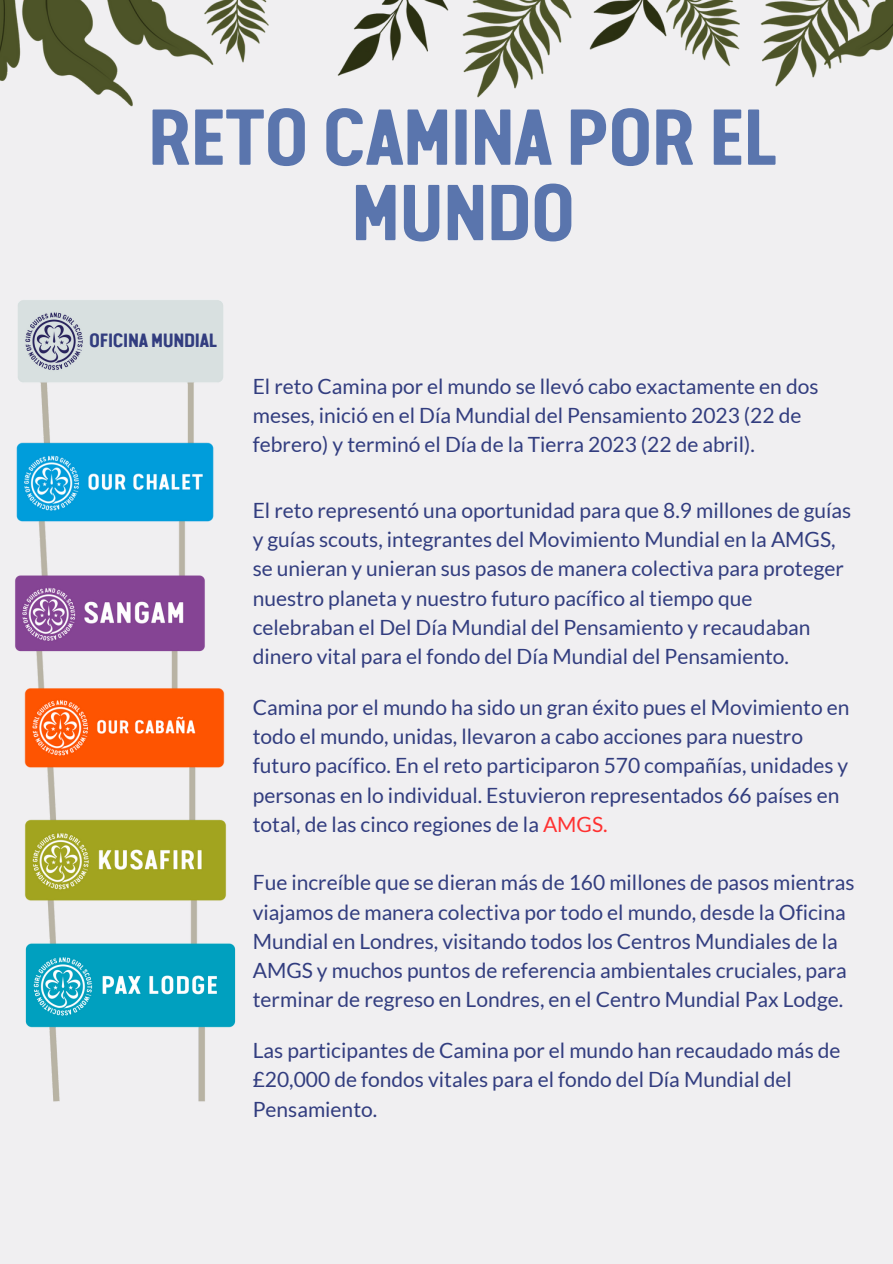
<style>
.page{position:relative;width:893px;height:1264px;background:#fff}
.page>*{position:absolute;margin:0;border:0;box-sizing:border-box;transform-origin:0 0}
.t1{font:700 79.5px/75.3px "Van Condensed W01";letter-spacing:-.055em;color:#5a75ad;text-align:center}
.t2{font:21px/29.2px "Lato";color:#323d7f}
.t3{font:700 19.35px "Van Condensed W01";letter-spacing:-.055em;color:#323d7f}
.s1{color:#ff3131}
</style>
<div class="page">
<div style="left:0;top:0;width:892px;height:1263px;background:#f0eff1"></div>
<img style="left:0;top:0;width:892px;height:107px">
<img style="left:18px;top:300px;width:205px;height:102px">
<img style="left:16px;top:402px;width:198px;height:134px">
<img style="left:15px;top:536px;width:190px;height:111px">
<img style="left:15px;top:647px;width:210px;height:132px">
<img style="left:24px;top:779px;width:203px;height:121px">
<img style="left:25px;top:900px;width:211px;height:202px">
<div style="left:88px;top:315px;width:133px;height:48px;background:#d8e0e0"></div>
<p class="t1" style="left:146px;top:92px;width:635px">RETO CAMINA POR EL<br>MUNDO</p>
<p class="t3" style="left:89px;top:325px;width:130px">OFICINA MUNDIAL</p>
<p class="t2" style="left:253px;top:371px;width:567px">El reto Camina por el mundo se llevó cabo exactamente en dos meses, inició en el Día Mundial del Pensamiento 2023 (22 de febrero) y terminó el Día de la Tierra 2023 (22 de abril).</p>
<p class="t2" style="left:253px;top:495px;width:600px">El reto representó una oportunidad para que 8.9 millones de guías y guías scouts, integrantes del Movimiento Mundial en la AMGS, se unieran y unieran sus pasos de manera colectiva para proteger nuestro planeta y nuestro futuro pacífico al tiempo que celebraban el Del Día Mundial del Pensamiento y recaudaban dinero vital para el fondo del Día Mundial del Pensamiento.</p>
<p class="t2" style="left:253px;top:692px;width:598px">Camina por el mundo ha sido un gran éxito pues el Movimiento en todo el mundo, unidas, llevaron a cabo acciones para nuestro futuro pacífico. En el reto participaron 570 compañías, unidades y personas en lo individual. Estuvieron representados 66 países en total, de las cinco regiones de la <span class="s1">AMGS.</span></p>
<p class="t2" style="left:253px;top:867px;width:603px">Fue increíble que se dieran más de 160 millones de pasos mientras viajamos de manera colectiva por todo el mundo, desde la Oficina Mundial en Londres, visitando todos los Centros Mundiales de la AMGS y muchos puntos de referencia ambientales cruciales, para terminar de regreso en Londres, en el Centro Mundial Pax Lodge.</p>
<p class="t2" style="left:253px;top:1035px;width:589px">Las participantes de Camina por el mundo han recaudado más de £20,000 de fondos vitales para el fondo del Día Mundial del<br>Pensamiento.</p>
</div>
